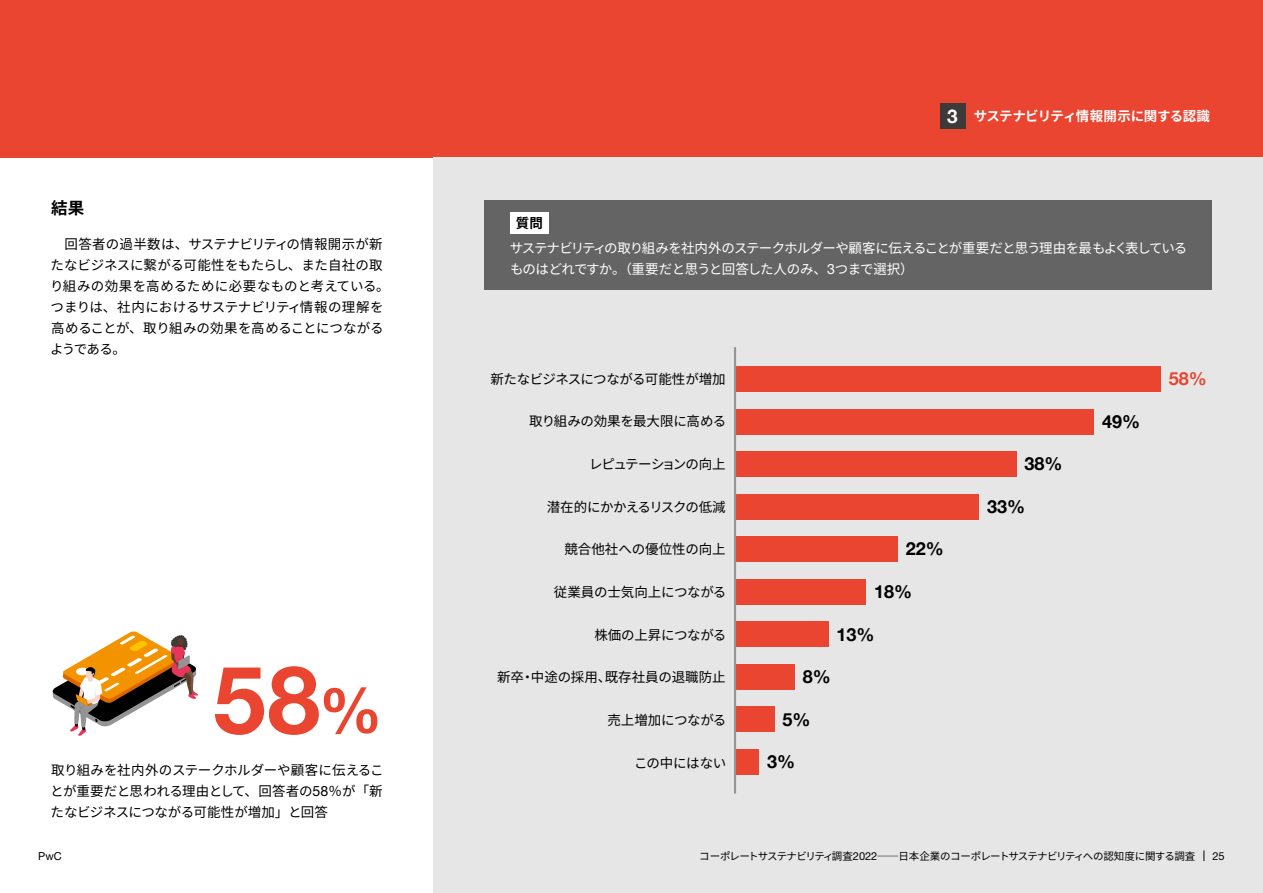
<style>
.page{position:relative;width:1263px;height:893px;background:#fff}
.page>*{position:absolute;margin:0;border:0;box-sizing:border-box;transform-origin:0 0}
.t1{font:700 94.5px "Helvetica Neue";color:#e94530}
.t2{font:700 18.9px "Helvetica Neue";color:#fff}
.t3{font:700 18px "Helvetica Neue";color:#000}
.t4{font:700 18px "Helvetica Neue";color:#e94530}
.t5{font:700 16.5px "Noto Sans CJ Kjp";color:#000}
.t6{font:13.5px/21px "Noto Sans CJ Kjp";letter-spacing:-.015em;color:#000}
.t7{font:13.5px/21px "Noto Sans CJ Kjp";letter-spacing:-.065em;color:#fff}
.t8{font:700 13.5px "Noto Sans CJ Kjp";letter-spacing:-.03em;color:#fff}
.t9{font:13.5px "Noto Sans CJ Kjp";letter-spacing:-.045em;color:#000}
.t10{font:13.5px "Noto Sans CJ Kjp";letter-spacing:-.08em;color:#000}
.t11{font:700 13.5px "Noto Sans CJ Kjp";color:#000}
.t12{font:10.95px "Helvetica Neue LT Std";color:#000}
.t13{font:10.5px "Noto Sans CJ Kjp";letter-spacing:-.07em;color:#000}
.s1{font-size:63px}
.s2{font-family:"Helvetica Neue LT Std";font-size:14.1px}
.s3{font-family:"Helvetica Neue LT Std";font-size:10.95px}
</style>
<div class="page">
<div style="left:0;top:0;width:1263px;height:157px;background:#e94530"></div>
<div style="left:434px;top:157px;width:829px;height:736px;background:#e6e6e6"></div>
<div style="left:485px;top:200px;width:727px;height:89px;background:#656464"></div>
<div style="left:510px;top:213px;width:39px;height:21px;background:#fff"></div>
<div style="left:735px;top:366px;width:425px;height:26px;background:#e94530"></div>
<div style="left:735px;top:409px;width:359px;height:25px;background:#e94530"></div>
<div style="left:735px;top:451px;width:281px;height:26px;background:#e94530"></div>
<div style="left:735px;top:494px;width:243px;height:25px;background:#e94530"></div>
<div style="left:735px;top:536px;width:162px;height:26px;background:#e94530"></div>
<div style="left:735px;top:579px;width:130px;height:25px;background:#e94530"></div>
<div style="left:735px;top:621px;width:93px;height:26px;background:#e94530"></div>
<div style="left:735px;top:664px;width:59px;height:25px;background:#e94530"></div>
<div style="left:735px;top:706px;width:39px;height:26px;background:#e94530"></div>
<div style="left:735px;top:749px;width:23px;height:25px;background:#e94530"></div>
<hr style="left:734px;top:347px;width:2px;height:447px;background:#949495">
<svg style="left:53px;top:631px;width:145px;height:105px"></svg>
<div style="left:940px;top:103px;width:25px;height:26px;background:#3e3a39"></div>
<p class="t5" style="left:51px;top:199px;width:35px">結果</p>
<p class="t6" style="left:50px;top:233px;width:341px;text-indent:14px">回答者の過半数は、サステナビリティの情報開示が新たなビジネスに繋がる可能性をもたらし、また自社の取り組みの効果を高めるために必要なものと考えている。つまりは、社内におけるサステナビリティ情報の理解を高めることが、取り組みの効果を高めることにつながるようである。</p>
<h1 class="t1" style="left:213px;top:626px;width:170px">58<span class="s1">%</span></h1>
<p class="t6" style="left:51px;top:760px;width:334px;text-align:justify">取り組みを社内外のステークホルダーや顧客に伝えることが重要だと思われる理由として、回答者の<span class="s2">58</span>％が「新たなビジネスにつながる可能性が増加」と回答</p>
<p class="t12" style="left:38px;top:849px;width:25px">PwC</p>
<h2 class="t2" style="left:947px;top:101px;width:12px">3</h2>
<p class="t8" style="left:974px;top:108px;width:238px">サステナビリティ情報開示に関する認識</p>
<p class="t11" style="left:516px;top:216px;width:29px">質問</p>
<p class="t7" style="left:510px;top:238px;width:679px">サステナビリティの取り組みを社内外のステークホルダーや顧客に伝えることが重要だと思う理由を最もよく表しているものはどれですか。（重要だと思うと回答した人のみ、<span class="s2">3</span>つまで選択(</p>
<p class="t6" style="left:490px;top:368px;width:237px">新たなビジネスにつながる可能性が増加</p>
<p class="t6" style="left:529px;top:411px;width:199px">取り組みの効果を最大限に高める</p>
<p class="t10" style="left:589px;top:456px;width:138px">レピュテーションの向上</p>
<p class="t9" style="left:547px;top:499px;width:180px">潜在的にかかえるリスクの低減</p>
<p class="t6" style="left:564px;top:539px;width:163px">競合他社への優位性の向上</p>
<p class="t6" style="left:554px;top:582px;width:174px">従業員の士気向上につながる</p>
<p class="t6" style="left:594px;top:624px;width:134px">株価の上昇につながる</p>
<p class="t6" style="left:605px;top:667px;width:123px">既存社員の退職防止</p>
<p class="t6" style="left:531px;top:667px;width:82px">中途の採用、</p>
<p class="t6" style="left:497px;top:667px;width:28px">新卒</p>
<p class="t6" style="left:521px;top:667px;width:15px">・</p>
<h3 class="t3" style="left:906px;top:535px;width:40px">22%</h3>
<h3 class="t3" style="left:874px;top:577px;width:40px">18%</h3>
<h3 class="t3" style="left:837px;top:620px;width:40px">13%</h3>
<h3 class="t3" style="left:803px;top:663px;width:30px">8%</h3>
<h3 class="t3" style="left:1024px;top:450px;width:40px">38%</h3>
<h3 class="t3" style="left:987px;top:492px;width:40px">33%</h3>
<h3 class="t3" style="left:1102px;top:407px;width:40px">49%</h3>
<h3 class="t4" style="left:1169px;top:364px;width:40px">58%</h3>
<p class="t6" style="left:607px;top:710px;width:121px">売上増加につながる</p>
<p class="t6" style="left:634px;top:752px;width:94px">この中にはない</p>
<h3 class="t3" style="left:783px;top:705px;width:30px">5%</h3>
<h3 class="t3" style="left:767px;top:748px;width:30px">3%</h3>
<p class="t13" style="left:699px;top:850px;width:498px">コーポレートサステナビリティ調査<span class="s3">2022</span>｜｜日本企業のコーポレートサステナビリティへの認知度に関する調査</p>
<p class="t12" style="left:1212px;top:849px;width:14px">25</p>
</div>
